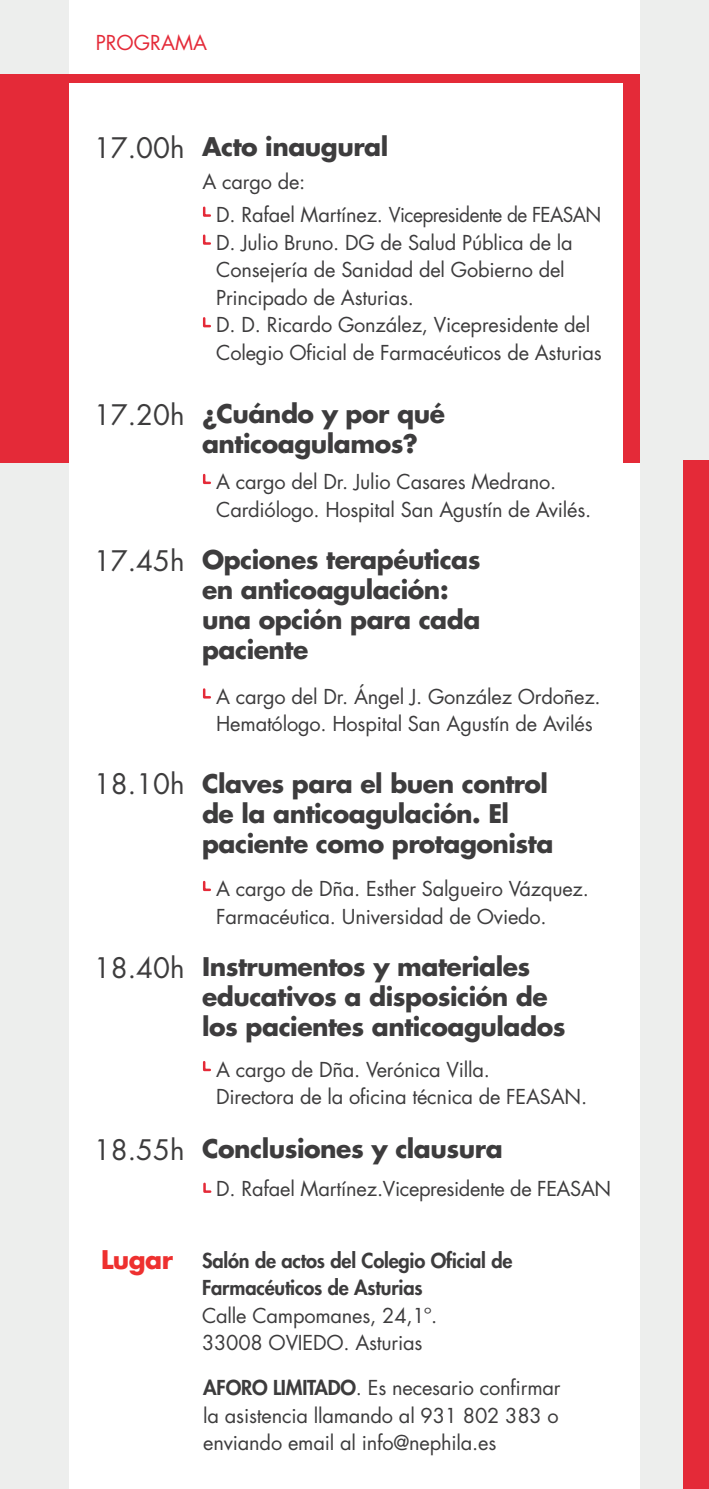
<style>
.page{position:relative;width:709px;height:1489px;background:#fff}
.page>*{position:absolute;margin:0;border:0;box-sizing:border-box;transform-origin:0 0}
.t1{font:27.5px "Futura Std";color:#3d3c3d}
.t2{font:700 25px/30px "Futura Std";letter-spacing:-.02em;color:#3d3c3d}
.t3{font:700 25px "Futura Std";letter-spacing:-.02em;color:#ee302f}
.t4{font:20px/27.5px "Futura Std";letter-spacing:-.01em;color:#3d3c3d}
.t5{font:800 20px/27.5px "Futura Std";letter-spacing:-.01em;color:#3d3c3d}
.t6{font:20px "Futura Std";letter-spacing:-.03em;color:#3d3c3d}
.t7{font:20px "Futura Std";color:#e42a38}
.s1{font-weight:800}
</style>
<div class="page">
<div style="left:0;top:0;width:709px;height:1488px;background:#edeeed"></div>
<div style="left:69px;top:0;width:571px;height:1488px;background:#fff"></div>
<div style="left:0;top:74px;width:640px;height:388px;background:#e42a38"></div>
<div style="left:69px;top:83px;width:553px;height:707px;background:#fff"></div>
<div style="left:683px;top:460px;width:26px;height:1028px;background:#e42a38"></div>
<svg style="left:202px;top:206px;width:9px;height:11px"></svg>
<svg style="left:202px;top:317px;width:9px;height:11px"></svg>
<svg style="left:202px;top:473px;width:9px;height:12px"></svg>
<svg style="left:202px;top:688px;width:9px;height:11px"></svg>
<svg style="left:202px;top:880px;width:9px;height:12px"></svg>
<svg style="left:202px;top:1061px;width:9px;height:11px"></svg>
<svg style="left:202px;top:234px;width:9px;height:11px"></svg>
<svg style="left:203px;top:1182px;width:9px;height:11px"></svg>
<p class="t7" style="left:96px;top:30px;width:113px">PROGRAMA</p>
<p class="t1" style="left:94px;top:131px;width:92px">17.00h</p>
<p class="t2" style="left:202px;top:132px;width:188px">Acto inaugural</p>
<p class="t4" style="left:202px;top:168px;width:104px">A cargo de:</p>
<p class="t6" style="left:216px;top:202px;width:387px">D. Rafael Martínez. Vicepresidente de FEASAN</p>
<p class="t4" style="left:216px;top:229px;width:358px">D. Julio Bruno. DG de Salud Pública de la<br>Consejería de Sanidad del Gobierno del<br>Principado de Asturias.</p>
<p class="t4" style="left:216px;top:311px;width:387px">D. D. Ricardo González, Vicepresidente del<br>Colegio Oficial de Farmacéuticos de Asturias</p>
<p class="t1" style="left:94px;top:397px;width:92px">17.20h</p>
<p class="t2" style="left:202px;top:398px;width:244px">¿Cuándo y por qué anticoagulamos?</p>
<p class="t4" style="left:216px;top:468px;width:376px">A cargo del Dr. Julio Casares Medrano.<br>Cardiólogo. Hospital San Agustín de Avilés.</p>
<p class="t1" style="left:94px;top:543px;width:92px">17.45h</p>
<p class="t2" style="left:202px;top:544px;width:280px">Opciones terapéuticas en anticoagulación: una opción para cada paciente</p>
<p class="t4" style="left:216px;top:683px;width:386px">A cargo del Dr. Ángel J. González Ordoñez.<br>Hematólogo. Hospital San Agustín de Avilés</p>
<p class="t1" style="left:94px;top:766px;width:92px">18.10h</p>
<p class="t2" style="left:202px;top:767px;width:353px">Claves para el buen control de la anticoagulación. El paciente como protagonista</p>
<p class="t4" style="left:216px;top:875px;width:374px">A cargo de Dña. Esther Salgueiro Vázquez.<br>Farmacéutica. Universidad de Oviedo.</p>
<p class="t1" style="left:94px;top:950px;width:92px">18.40h</p>
<p class="t2" style="left:202px;top:951px;width:365px">Instrumentos y materiales educativos a disposición de los pacientes anticoagulados</p>
<p class="t4" style="left:216px;top:1055px;width:275px">A cargo de Dña. Verónica Villa.</p>
<p class="t4" style="left:216px;top:1083px;width:372px">Directora de la oficina técnica de FEASAN.</p>
<p class="t1" style="left:94px;top:1132px;width:92px">18.55h</p>
<p class="t2" style="left:202px;top:1133px;width:302px">Conclusiones y clausura</p>
<p class="t4" style="left:216px;top:1175px;width:396px">D. Rafael Martínez.Vicepresidente de FEASAN</p>
<p class="t3" style="left:101px;top:1242px;width:74px">Lugar</p>
<p class="t5" style="left:202px;top:1246px;width:312px">Salón de actos del Colegio Oficial de<br>Farmacéuticos de Asturias</p>
<p class="t4" style="left:202px;top:1301px;width:237px">Calle Campomanes, 24,1º.</p>
<p class="t4" style="left:202px;top:1329px;width:222px">33008 OVIEDO. Asturias</p>
<p class="t4" style="left:203px;top:1373px;width:359px;text-align:justify"><span class="s1">AFORO LIMITADO</span>. Es necesario confirmar la asistencia llamando al 931 802 383 o enviando email al info@nephila.es</p>
</div>
